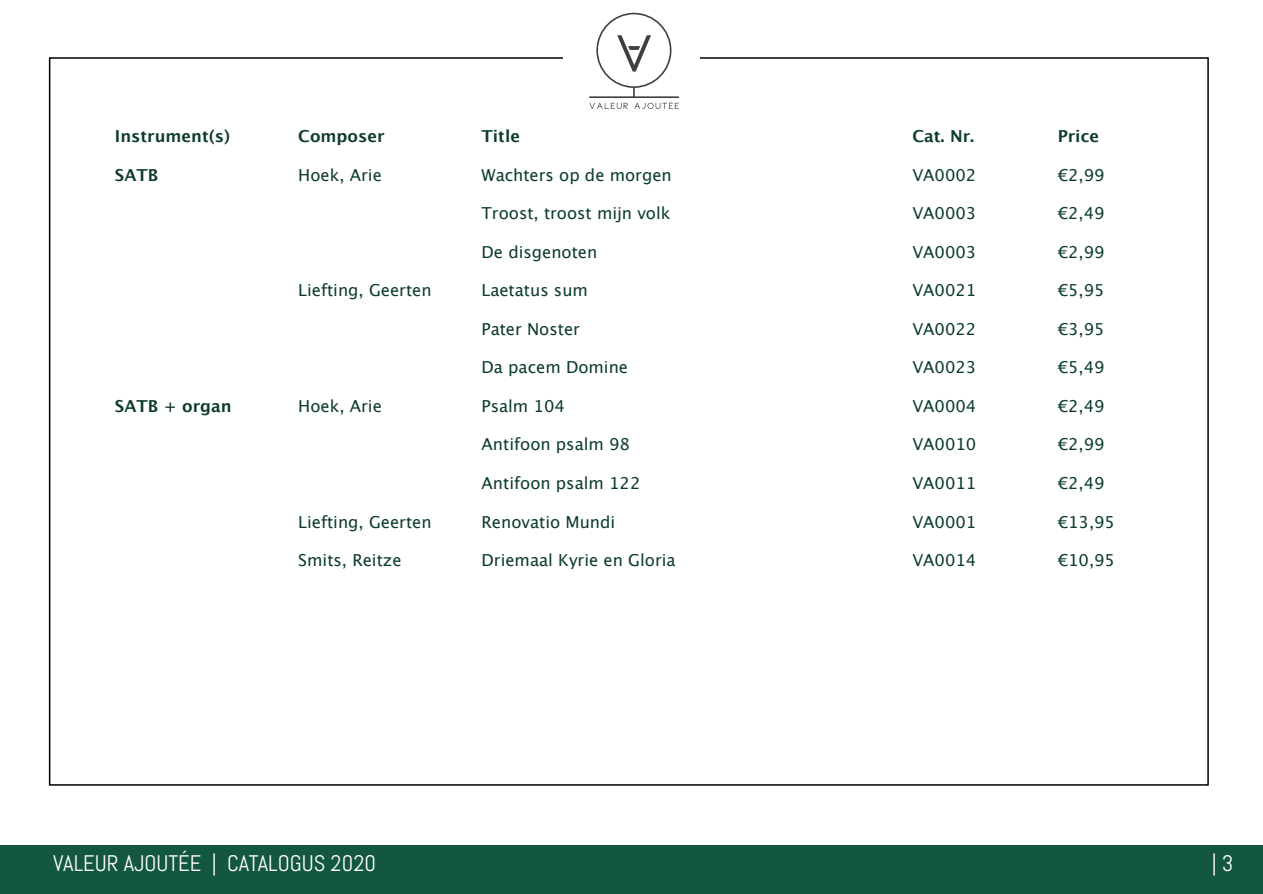
<style>
.page{position:relative;width:1263px;height:894px;background:#fff}
.page>*{position:absolute;margin:0;border:0;box-sizing:border-box;transform-origin:0 0}
.t1{font:22.5px "Abel";color:#fff}
.t2{font:16.5px "Lucida Grande";color:#0d3c2c}
.t3{font:700 16.5px "Lucida Grande";color:#0d3c2c}
</style>
<div class="page">
<div style="left:0;top:844px;width:1263px;height:49px;background:#135742"></div>
<svg style="left:589px;top:13px;width:90px;height:96px"></svg>
<p class="t3" style="left:115px;top:129px;width:117px">Instrument(s)</p>
<p class="t3" style="left:298px;top:129px;width:88px">Composer</p>
<p class="t3" style="left:482px;top:129px;width:40px">Title</p>
<p class="t3" style="left:912px;top:129px;width:63px">Cat. Nr.</p>
<p class="t3" style="left:1058px;top:129px;width:43px">Price</p>
<p class="t3" style="left:115px;top:168px;width:45px">SATB</p>
<p class="t2" style="left:298px;top:168px;width:85px">Hoek, Arie</p>
<p class="t2" style="left:482px;top:168px;width:192px">Wachters op de morgen</p>
<p class="t2" style="left:912px;top:168px;width:65px">VA0002</p>
<p class="t2" style="left:1058px;top:168px;width:48px">€2,99</p>
<p class="t2" style="left:482px;top:206px;width:190px">Troost, troost mĳn volk</p>
<p class="t2" style="left:912px;top:206px;width:65px">VA0003</p>
<p class="t2" style="left:1058px;top:206px;width:48px">€2,49</p>
<p class="t2" style="left:482px;top:245px;width:117px">De disgenoten</p>
<p class="t2" style="left:912px;top:245px;width:65px">VA0003</p>
<p class="t2" style="left:1058px;top:245px;width:48px">€2,99</p>
<p class="t2" style="left:298px;top:283px;width:135px">Liefting, Geerten</p>
<p class="t2" style="left:482px;top:283px;width:108px">Laetatus sum</p>
<p class="t2" style="left:912px;top:283px;width:65px">VA0021</p>
<p class="t2" style="left:1058px;top:283px;width:48px">€5,95</p>
<p class="t2" style="left:482px;top:322px;width:100px">Pater Noster</p>
<p class="t2" style="left:912px;top:322px;width:65px">VA0022</p>
<p class="t2" style="left:1058px;top:322px;width:48px">€3,95</p>
<p class="t2" style="left:482px;top:360px;width:148px">Da pacem Domine</p>
<p class="t2" style="left:912px;top:360px;width:65px">VA0023</p>
<p class="t2" style="left:1058px;top:360px;width:48px">€5,49</p>
<p class="t3" style="left:115px;top:399px;width:118px">SATB + organ</p>
<p class="t2" style="left:298px;top:399px;width:85px">Hoek, Arie</p>
<p class="t2" style="left:482px;top:399px;width:85px">Psalm 104</p>
<p class="t2" style="left:912px;top:399px;width:65px">VA0004</p>
<p class="t2" style="left:1058px;top:399px;width:48px">€2,49</p>
<p class="t2" style="left:482px;top:437px;width:150px">Antifoon psalm 98</p>
<p class="t2" style="left:912px;top:437px;width:65px">VA0010</p>
<p class="t2" style="left:1058px;top:437px;width:48px">€2,99</p>
<p class="t2" style="left:482px;top:476px;width:160px">Antifoon psalm 122</p>
<p class="t2" style="left:912px;top:476px;width:65px">VA0011</p>
<p class="t2" style="left:1058px;top:476px;width:48px">€2,49</p>
<p class="t2" style="left:298px;top:514px;width:135px">Liefting, Geerten</p>
<p class="t2" style="left:482px;top:514px;width:135px">Renovatio Mundi</p>
<p class="t2" style="left:912px;top:514px;width:65px">VA0001</p>
<p class="t2" style="left:1058px;top:514px;width:59px">€13,95</p>
<p class="t2" style="left:298px;top:553px;width:105px">Smits, Reitze</p>
<p class="t2" style="left:482px;top:553px;width:196px">Driemaal Kyrie en Gloria</p>
<p class="t2" style="left:912px;top:553px;width:65px">VA0014</p>
<p class="t2" style="left:1058px;top:553px;width:59px">€10,95</p>
<h1 class="t1" style="left:53px;top:848px;width:324px">VALEUR AJOUTÉE | CATALOGUS 2020</h1>
<h1 class="t1" style="left:1212px;top:848px;width:23px">|3</h1>
</div>
